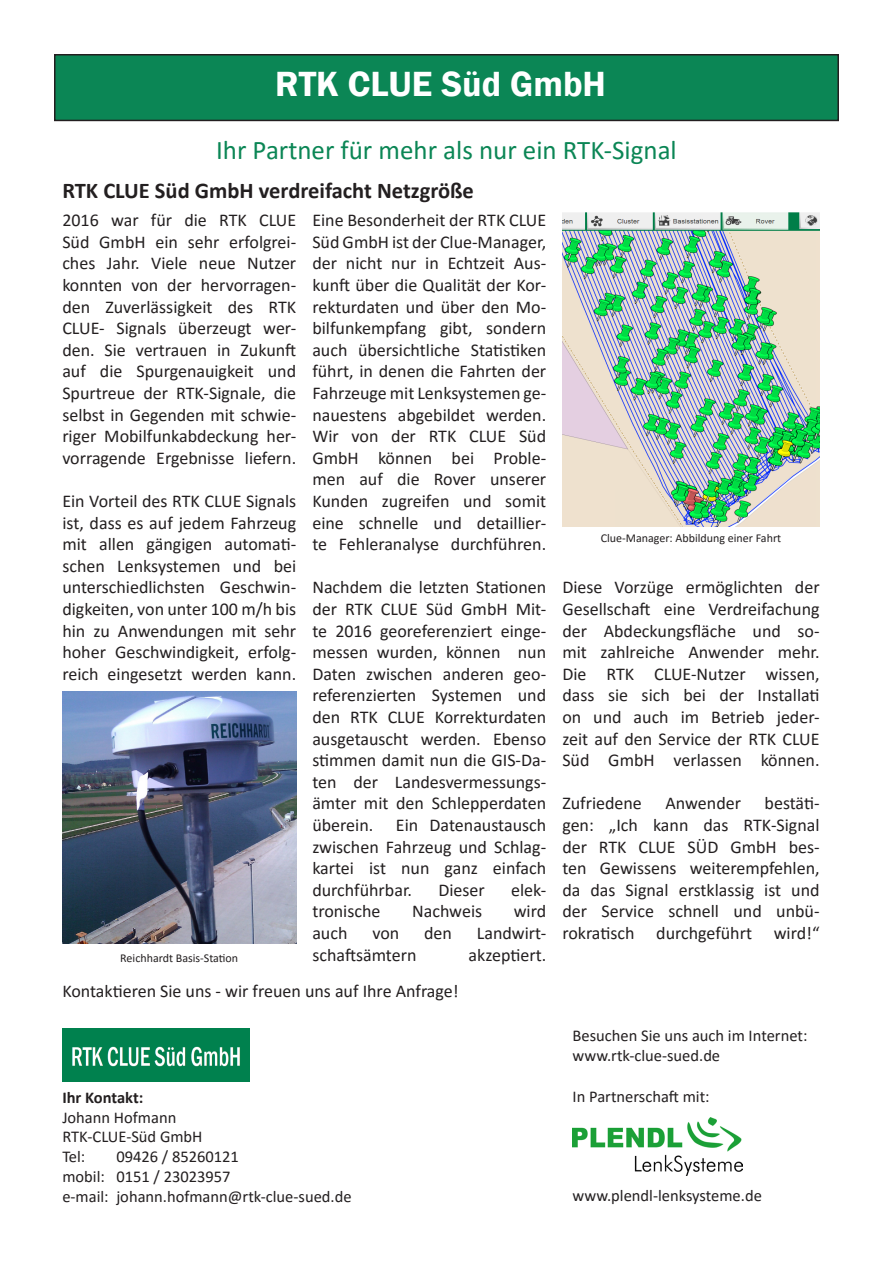
<style>
.page{position:relative;width:893px;height:1263px;background:#fff}
.page>*{position:absolute;margin:0;border:0;box-sizing:border-box;transform-origin:0 0}
.t1{font:600 36px "Franklin Gothic";color:#fff}
.t2{font:27px "Calibri";color:#0b8655}
.t3{font:700 22.5px "Calibri";color:#231f20}
.t4{font:18px/21.6px "Calibri";color:#231f20;text-align:justify}
.t5{font:16.5px/19.8px "Calibri";color:#231f20}
.t6{font:700 16.5px "Calibri";letter-spacing:-.005em;color:#231f20}
.t7{font:12px "Calibri";color:#231f20}
</style>
<div class="page">
<img style="left:562px;top:213px;width:258px;height:313px">
<img style="left:62px;top:1029px;width:187px;height:53px">
<img style="left:573px;top:1118px;width:170px;height:58px">
<div style="left:55px;top:55px;width:783px;height:65px;background:#0b8655"></div>
<div style="left:54px;top:54px;width:785px;height:67px;border:2px solid #231f20"></div>
<img style="left:62px;top:691px;width:234px;height:252px">
<p class="t1" style="left:275px;top:62px;width:332px">RTK CLUE Süd GmbH</p>
<p class="t2" style="left:216px;top:132px;width:462px">Ihr Partner für mehr als nur ein RTK-Signal</p>
<p class="t3" style="left:62px;top:175px;width:413px">RTK CLUE Süd GmbH verdreifacht Netzgröße</p>
<p class="t4" style="left:62px;top:209px;width:235px">2016 war für die RTK CLUE Süd GmbH ein sehr erfolgrei&shy;ches Jahr. Viele neue Nutzer konnten von der hervorragen&shy;den Zuverlässigkeit des RTK CLUE- Signals überzeugt wer&shy;den. Sie vertrauen in Zukunft auf die Spurgenauigkeit und Spurtreue der RTK-Signale, die selbst in Gegenden mit schwie&shy;riger Mobilfunkabdeckung her&shy;vorragende Ergebnisse liefern.</p>
<p class="t4" style="left:62px;top:490px;width:235px">Ein Vorteil des RTK CLUE Signals ist, dass es auf jedem Fahrzeug mit allen gängigen automati&shy;schen Lenksystemen und bei unterschiedlichsten Geschwin&shy;digkeiten, von unter 100 m/h bis hin zu Anwendungen mit sehr hoher Geschwindigkeit, erfolg&shy;reich eingesetzt werden kann.</p>
<p class="t4" style="left:312px;top:209px;width:235px">Eine Besonderheit der RTK CLUE Süd GmbH ist der Clue-Manager, der nicht nur in Echtzeit Aus&shy;kunft über die Qualität der Kor&shy;rekturdaten und über den Mo&shy;bilfunkempfang gibt, sondern auch übersichtliche Statistiken führt, in denen die Fahrten der Fahrzeuge mit Lenksystemen ge&shy;nauestens abgebildet werden.<br>Wir von der RTK CLUE Süd GmbH können bei Proble&shy;men auf die Rover unserer Kunden zugreifen und somit eine schnelle und detaillier&shy;te Fehleranalyse durchführen.</p>
<p class="t4" style="left:312px;top:576px;width:235px">Nachdem die letzten Stationen der RTK CLUE Süd GmbH Mit&shy;te 2016 georeferenziert einge&shy;messen wurden, können nun Daten zwischen anderen geo&shy;referenzierten Systemen und den RTK CLUE Korrekturdaten ausgetauscht werden. Ebenso stimmen damit nun die GIS-Da&shy;ten der Landesvermessungs&shy;ämter mit den Schlepperdaten überein.</p>
<p class="t4" style="left:312px;top:814px;width:235px;text-indent:84px">Ein Datenaustausch zwischen Fahrzeug und Schlag&shy;kartei ist nun ganz einfach durchführbar.</p>
<p class="t4" style="left:438px;top:878px;width:48px">Dieser</p>
<p class="t4" style="left:511px;top:878px;width:37px">elek-</p>
<p class="t4" style="left:312px;top:900px;width:70px">tronische</p>
<p class="t4" style="left:412px;top:900px;width:72px">Nachweis</p>
<p class="t4" style="left:514px;top:900px;width:34px">wird</p>
<p class="t4" style="left:312px;top:922px;width:37px">auch</p>
<p class="t4" style="left:372px;top:922px;width:28px">von</p>
<p class="t4" style="left:424px;top:922px;width:29px">den</p>
<p class="t4" style="left:477px;top:922px;width:71px">Landwirt-</p>
<p class="t4" style="left:312px;top:943px;width:106px">schaftsämtern</p>
<p class="t4" style="left:469px;top:943px;width:79px">akzeptiert.</p>
<p class="t4" style="left:62px;top:979px;width:398px">Kontaktieren Sie uns - wir freuen uns auf Ihre Anfrage!</p>
<p class="t7" style="left:120px;top:950px;width:119px">Reichhardt Basis-Station</p>
<p class="t6" style="left:62px;top:1085px;width:83px">Ihr Kontakt:</p>
<p class="t5" style="left:62px;top:1107px;width:115px">Johann Hofmann</p>
<p class="t5" style="left:62px;top:1126px;width:142px">RTK-CLUE-Süd GmbH</p>
<p class="t5" style="left:62px;top:1146px;width:24px">Tel:</p>
<p class="t5" style="left:62px;top:1146px;width:291px;text-indent:54px">09426 / 85260121<br>mobil: 0151 / 23023957<br>e-mail: johann.hofmann@rtk-clue-sued.de</p>
<p class="t7" style="left:601px;top:529px;width:182px">Clue-Manager: Abbildung einer Fahrt</p>
<p class="t4" style="left:562px;top:576px;width:259px">Diese Vorzüge ermöglichten der Gesellschaft eine Verdreifachung der Abdeckungsfläche und so&shy;mit zahlreiche Anwender mehr.<br>Die RTK CLUE-Nutzer wissen, dass sie sich bei der Installati on und auch im Betrieb jeder&shy;zeit auf den Service der RTK CLUE Süd GmbH verlassen können.</p>
<p class="t4" style="left:562px;top:792px;width:81px">Zufriedene</p>
<p class="t4" style="left:665px;top:792px;width:77px">Anwender</p>
<p class="t4" style="left:562px;top:792px;width:259px;text-indent:202px">bestäti&shy;gen: „Ich kann das RTK-Signal der RTK CLUE SÜD GmbH bes&shy;ten Gewissens weiterempfehlen, da das Signal erstklassig ist und der Service schnell und unbü&shy;rokratisch durchgeführt wird!“</p>
<p class="t5" style="left:573px;top:1025px;width:236px">Besuchen Sie uns auch im Internet:</p>
<p class="t5" style="left:573px;top:1045px;width:149px">www.rtk-clue-sued.de</p>
<p class="t5" style="left:573px;top:1086px;width:138px">In Partnerschaft mit:</p>
<p class="t5" style="left:573px;top:1185px;width:191px">www.plendl-lenksysteme.de</p>
</div>
